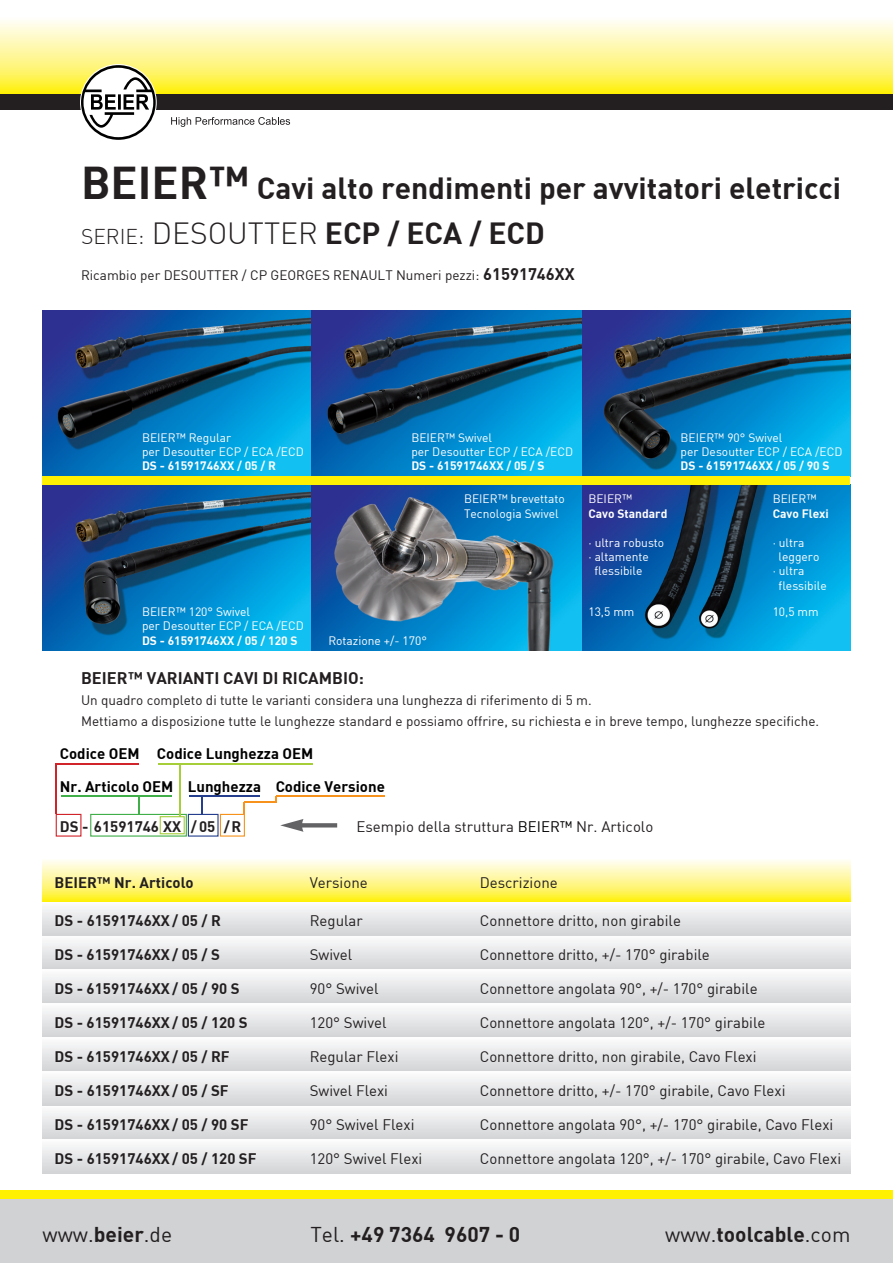
<style>
.page{position:relative;width:893px;height:1263px;background:#fff}
.page>*{position:absolute;margin:0;border:0;box-sizing:border-box;transform-origin:0 0}
.t1{font:30px/45px "DIN Bold";color:#231f20}
.t2{font:21px "DIN Bold";color:#231f20}
.t3{font:21px "DIN";color:#231f20}
.t4{font:16.5px "DIN Bold";color:#231f20}
.t5{font:15px "DIN";color:#231f20}
.t6{font:15px "DIN Bold";color:#231f20}
.t7{font:15px/32.2px "DIN Bold";color:#000}
.t8{font:13.5px/21px "DIN";color:#231f20}
.t9{font:12px/14.4px "DIN";color:#fff}
.t10{font:12px "DIN Bold";color:#fff}
.s1{font-size:45px}
.s2{font-family:"DIN Light Alternate";font-size:21px}
.s3{font-family:"DIN Light Alternate"}
.s4{font-family:"DIN Bold";font-size:16.5px}
.s5{color:#000}
.s6{font-family:"DIN Bold"}
.s7{font-family:"DIN"}
</style>
<div class="page">
<img style="left:43px;top:310px;width:807px;height:166px">
<img style="left:43px;top:485px;width:807px;height:166px">
<div style="left:0;top:1199px;width:893px;height:64px;background:#d1d2d4"></div>
<div style="left:0;top:1191px;width:893px;height:8px;background:#fff101"></div>
<svg style="left:280px;top:819px;width:57px;height:13px"></svg>
<div style="left:0;top:95px;width:893px;height:15px;background:#231f20"></div>
<svg style="left:0;top:21px;width:892px;height:73px"></svg>
<svg style="left:171px;top:117px;width:119px;height:10px"></svg>
<svg style="left:81px;top:65px;width:75px;height:75px"></svg>
<div style="left:43px;top:476px;width:807px;height:9px;background:#fff101"></div>
<div style="left:43px;top:935px;width:807px;height:34px;background:linear-gradient(to bottom,#fdfdfd,#d4d5d7)"></div>
<div style="left:43px;top:901px;width:807px;height:34px;background:linear-gradient(to bottom,#fdfdfd,#d4d5d7)"></div>
<div style="left:43px;top:969px;width:807px;height:34px;background:linear-gradient(to bottom,#fdfdfd,#d4d5d7)"></div>
<div style="left:43px;top:1003px;width:807px;height:34px;background:linear-gradient(to bottom,#fdfdfd,#d4d5d7)"></div>
<img style="left:43px;top:1003px;width:807px;height:1px">
<div style="left:43px;top:1037px;width:807px;height:34px;background:linear-gradient(to bottom,#fdfdfd,#d4d5d7)"></div>
<svg style="left:43px;top:1078px;width:807px;height:28px"></svg>
<div style="left:43px;top:1106px;width:807px;height:34px;background:linear-gradient(to bottom,#fbfcfc,#d3d4d6)"></div>
<img style="left:43px;top:1106px;width:807px;height:1px">
<div style="left:43px;top:1140px;width:807px;height:34px;background:linear-gradient(to bottom,#fbfcfc,#d3d4d6)"></div>
<svg style="left:43px;top:860px;width:807px;height:41px"></svg>
<div style="left:56px;top:814px;width:25px;height:23px;border:1px solid #d1232a"></div>
<div style="left:220px;top:814px;width:25px;height:23px;border:1px solid #f7931d"></div>
<div style="left:160px;top:816px;width:25px;height:18px;border:1px solid #a6ce39"></div>
<div style="left:90px;top:814px;width:97px;height:23px;border:1px solid #40ae49"></div>
<div style="left:188px;top:814px;width:31px;height:23px;border:1px solid #253f8e"></div>
<hr style="left:56px;top:763px;width:1px;height:51px;background:#d1232a">
<svg style="left:138px;top:797px;width:1px;height:17px"></svg>
<svg style="left:201px;top:797px;width:1px;height:17px"></svg>
<hr style="left:180px;top:764px;width:1px;height:53px;background:#a6ce39">
<hr style="left:56px;top:763px;width:83px;height:2px;background:#d1232a">
<hr style="left:276px;top:796px;width:108px;height:1px;background:#f7931d">
<hr style="left:244px;top:802px;width:33px;height:1px;background:#f7931d">
<hr style="left:158px;top:763px;width:154px;height:2px;background:#a6ce39">
<hr style="left:61px;top:796px;width:111px;height:1px;background:#40ae49">
<hr style="left:189px;top:796px;width:71px;height:1px;background:#253f8e">
<h1 class="t1" style="left:81px;top:164px;width:762px"><span class="s1">BEIER™</span> Cavi alto rendimenti per avvitatori eletricci<br><span class="s2">SERIE:</span> <span class="s3">DESOUTTER</span> ECP / ECA / ECD</h1>
<p class="t8" style="left:81px;top:264px;width:495px">Ricambio per DESOUTTER / CP GEORGES RENAULT Numeri pezzi: <span class="s4">61591746XX</span></p>
<p class="t9" style="left:142px;top:430px;width:163px">BEIER™ Regular<br>per Desoutter ECP / ECA /ECD</p>
<p class="t10" style="left:142px;top:458px;width:135px">DS - 61591746XX / 05 / R</p>
<p class="t9" style="left:142px;top:604px;width:163px">BEIER™ 120° Swivel<br>per Desoutter ECP / ECA /ECD</p>
<p class="t10" style="left:142px;top:633px;width:157px">DS - 61591746XX / 05 / 120 S</p>
<p class="t9" style="left:411px;top:430px;width:163px">BEIER™ Swivel<br>per Desoutter ECP / ECA /ECD</p>
<p class="t10" style="left:411px;top:458px;width:135px">DS - 61591746XX / 05 / S</p>
<p class="t9" style="left:464px;top:492px;width:102px">BEIER™ brevettato<br>Tecnologia Swivel</p>
<p class="t9" style="left:328px;top:633px;width:100px">Rotazione +/- 170°</p>
<p class="t9" style="left:588px;top:492px;width:45px">BEIER™</p>
<p class="t10" style="left:588px;top:506px;width:80px">Cavo Standard</p>
<p class="t9" style="left:588px;top:535px;width:77px">· ultra robusto</p>
<p class="t9" style="left:588px;top:549px;width:62px">· altamente</p>
<p class="t9" style="left:594px;top:564px;width:50px">flessibile</p>
<p class="t9" style="left:681px;top:430px;width:163px">BEIER™ 90° Swivel<br>per Desoutter ECP / ECA /ECD</p>
<p class="t10" style="left:681px;top:458px;width:151px">DS - 61591746XX / 05 / 90 S</p>
<p class="t9" style="left:773px;top:492px;width:45px">BEIER™</p>
<p class="t10" style="left:773px;top:506px;width:58px">Cavo Flexi</p>
<p class="t9" style="left:773px;top:535px;width:33px">· ultra</p>
<p class="t9" style="left:779px;top:549px;width:42px">leggero</p>
<p class="t9" style="left:773px;top:564px;width:33px">· ultra</p>
<p class="t9" style="left:779px;top:578px;width:50px">flessibile</p>
<p class="t9" style="left:588px;top:604px;width:48px">13,5 mm</p>
<p class="t9" style="left:773px;top:604px;width:48px">10,5 mm</p>
<p class="t4" style="left:81px;top:668px;width:284px">BEIER™ VARIANTI CAVI DI RICAMBIO:</p>
<p class="t8" style="left:81px;top:690px;width:740px">Un quadro completo di tutte le varianti considera una lunghezza di riferimento di 5 m.<br>Mettiamo a disposizione tutte le lunghezze standard e possiamo offrire, su richiesta e in breve tempo, lunghezze specifiche.</p>
<p class="t7" style="left:60px;top:737px;width:327px">Codice OEM Codice Lunghezza OEM<br>Nr. Articolo OEM Lunghezza Codice Versione</p>
<p class="t6" style="left:60px;top:817px;width:183px">DS - 61591746 XX / 05 / R</p>
<p class="t5" style="left:356px;top:817px;width:298px">Esempio della struttura <span class="s5">BEIER™</span> Nr. Articolo</p>
<p class="t6" style="left:55px;top:873px;width:141px">BEIER™ Nr. Articolo</p>
<p class="t5" style="left:310px;top:873px;width:60px">Versione</p>
<p class="t5" style="left:480px;top:873px;width:79px">Descrizione</p>
<p class="t6" style="left:55px;top:911px;width:168px">DS - 61591746XX / 05 / R</p>
<p class="t5" style="left:310px;top:911px;width:55px">Regular</p>
<p class="t5" style="left:480px;top:911px;width:203px">Connettore dritto, non girabile</p>
<p class="t6" style="left:55px;top:945px;width:167px">DS - 61591746XX / 05 / S</p>
<p class="t5" style="left:310px;top:945px;width:44px">Swivel</p>
<p class="t5" style="left:480px;top:945px;width:232px">Connettore dritto, +/- 170° girabile</p>
<p class="t6" style="left:55px;top:979px;width:187px">DS - 61591746XX / 05 / 90 S</p>
<p class="t5" style="left:310px;top:979px;width:70px">90° Swivel</p>
<p class="t5" style="left:480px;top:979px;width:279px">Connettore angolata 90°, +/- 170° girabile</p>
<p class="t6" style="left:55px;top:1013px;width:195px">DS - 61591746XX / 05 / 120 S</p>
<p class="t5" style="left:310px;top:1013px;width:78px">120° Swivel</p>
<p class="t5" style="left:480px;top:1013px;width:287px">Connettore angolata 120°, +/- 170° girabile</p>
<p class="t6" style="left:55px;top:1047px;width:177px">DS - 61591746XX / 05 / RF</p>
<p class="t5" style="left:310px;top:1047px;width:90px">Regular Flexi</p>
<p class="t5" style="left:480px;top:1047px;width:278px">Connettore dritto, non girabile, Cavo Flexi</p>
<p class="t6" style="left:55px;top:1081px;width:176px">DS - 61591746XX / 05 / SF</p>
<p class="t5" style="left:310px;top:1081px;width:80px">Swivel Flexi</p>
<p class="t5" style="left:480px;top:1081px;width:307px">Connettore dritto, +/- 170° girabile, Cavo Flexi</p>
<p class="t6" style="left:55px;top:1115px;width:195px">DS - 61591746XX / 05 / 90 SF</p>
<p class="t5" style="left:310px;top:1115px;width:106px">90° Swivel Flexi</p>
<p class="t5" style="left:480px;top:1115px;width:355px">Connettore angolata 90°, +/- 170° girabile, Cavo Flexi</p>
<p class="t6" style="left:55px;top:1149px;width:204px">DS - 61591746XX / 05 / 120 SF</p>
<p class="t5" style="left:310px;top:1149px;width:114px">120° Swivel Flexi</p>
<p class="t5" style="left:480px;top:1149px;width:363px">Connettore angolata 120°, +/- 170° girabile, Cavo Flexi</p>
<h2 class="t3" style="left:43px;top:1221px;width:131px">www.<span class="s6">beier</span>.de</h2>
<h2 class="t2" style="left:310px;top:1220px;width:211px"><span class="s7">Tel.</span> +49 7364 9607 - 0</h2>
<h2 class="t2" style="left:665px;top:1220px;width:187px"><span class="s7">www.</span>toolcable<span class="s7">.com</span></h2>
</div>
